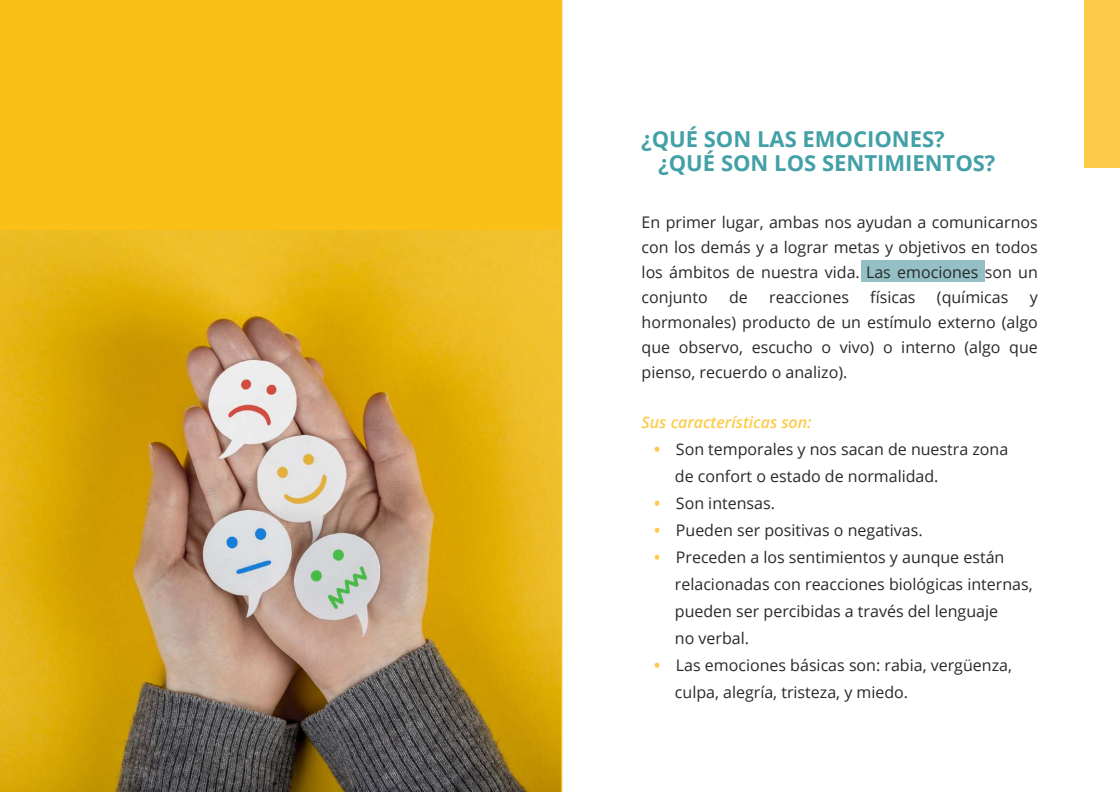
<style>
.page{position:relative;width:1120px;height:792px;background:#fff}
.page>*{position:absolute;margin:0;border:0;box-sizing:border-box;transform-origin:0 0}
.t1{font:700 22px/24px "Open Sans";color:#43a0a7}
.t2{font:16px/25px "Open Sans";color:#282928}
.t3{font:italic 600 16px "Open Sans";color:#fdcb48}
.s1{font-weight:700;color:#fdcb48}
</style>
<div class="page">
<div style="left:0;top:0;width:562px;height:792px;background:#fbc017"></div>
<div style="left:1085px;top:0;width:35px;height:168px;background:#fdcb48"></div>
<div style="left:862px;top:260px;width:123px;height:22px;background:#93bfc5"></div>
<img style="left:0;top:231px;width:561px;height:561px">
<h1 class="t1" style="left:658px;top:126px;width:339px;text-indent:-17px">¿QUÉ SON LAS EMOCIONES? ¿QUÉ SON LOS SENTIMIENTOS?</h1>
<p class="t2" style="left:642px;top:209px;width:398px;text-align:justify">En primer lugar, ambas nos ayudan a comunicarnos con los demás y a lograr metas y objetivos en todos los ámbitos de nuestra vida. Las emociones son un conjunto</p>
<p class="t2" style="left:729px;top:284px;width:20px">de</p>
<p class="t2" style="left:769px;top:284px;width:81px">reacciones</p>
<p class="t2" style="left:870px;top:284px;width:47px">físicas</p>
<p class="t2" style="left:937px;top:284px;width:73px">(químicas</p>
<p class="t2" style="left:642px;top:284px;width:398px;text-align:justify;text-indent:388px">y hormonales) producto de un estímulo externo (algo que observo, escucho o vivo) o interno (algo que pienso, recuerdo o analizo).</p>
<p class="t3" style="left:642px;top:411px;width:171px">Sus características son:</p>
<p class="t2" style="left:675px;top:435px;width:335px;line-height:27px;text-indent:-21px"><span class="s1">•</span> Son temporales y nos sacan de nuestra zona de confort o estado de normalidad.</p>
<p class="t2" style="left:654px;top:490px;width:122px"><span class="s1">•</span> Son intensas.</p>
<p class="t2" style="left:654px;top:517px;width:270px"><span class="s1">•</span> Pueden ser positivas o negativas.</p>
<p class="t2" style="left:675px;top:543px;width:359px;line-height:27px;text-indent:-21px"><span class="s1">•</span> Preceden a los sentimientos y aunque están relacionadas con reacciones biológicas internas, pueden ser percibidas a través del lenguaje<br>no verbal.</p>
<p class="t2" style="left:675px;top:651px;width:339px;line-height:27px;text-indent:-21px"><span class="s1">•</span> Las emociones básicas son: rabia, vergüenza, culpa, alegría, tristeza, y miedo.</p>
</div>
